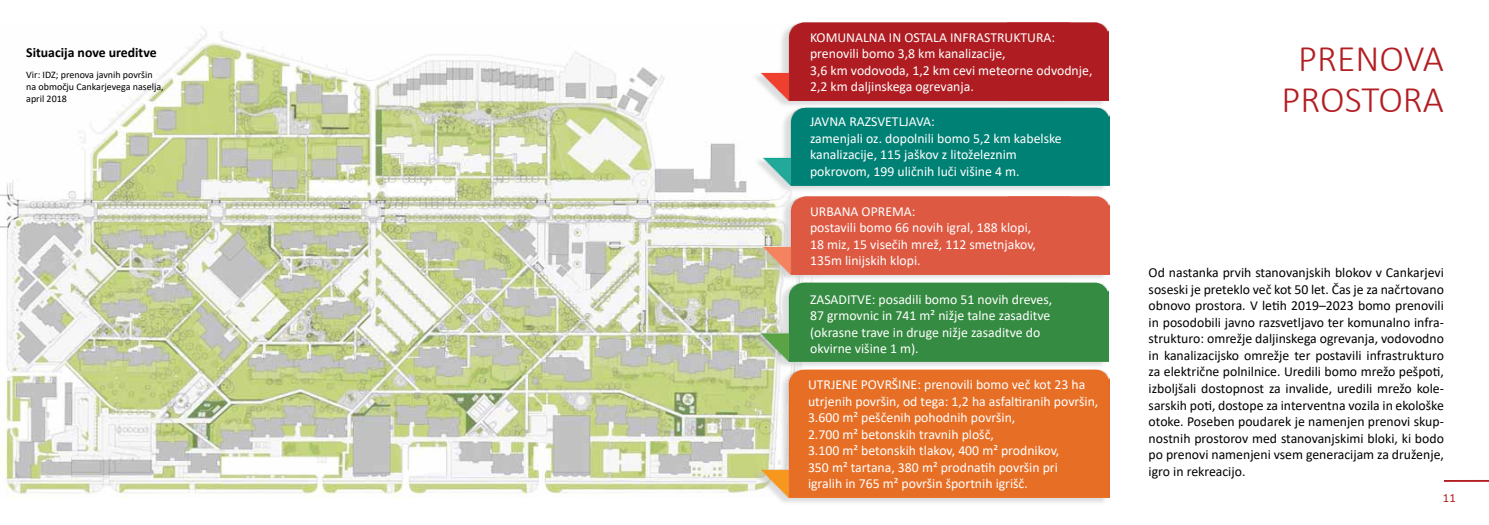
<style>
.page{position:relative;width:1489px;height:525px;background:#fff}
.page>*{position:absolute;margin:0;border:0;box-sizing:border-box;transform-origin:0 0}
.t1{font:300 37.5px/40px "Calibri";color:#b21e22;text-align:center}
.t2{font:13.75px/16.5px "Calibri";color:#fff}
.t3{font:13.75px/16.5px "Calibri";color:#000;text-align:justify}
.t4{font:700 13.75px "Calibri";color:#000}
.t5{font:12.5px "Calibri";color:#b21e22}
.t6{font:10px/12px "Calibri";color:#000}
</style>
<div class="page">
<img style="left:0;top:27px;width:803px;height:470px">
<hr style="left:1443px;top:479px;width:45px;height:2px;background:#b21e22">
<div style="left:751px;top:369px;width:355px;height:135px;background:#c0c2c4;opacity:.53"></div>
<img style="left:760px;top:369px;width:349px;height:128px">
<div style="left:751px;top:283px;width:354px;height:85px;background:#c0c2c4;opacity:.53"></div>
<img style="left:760px;top:282px;width:348px;height:79px">
<div style="left:751px;top:22px;width:354px;height:85px;background:#c0c2c4;opacity:.53"></div>
<img style="left:760px;top:22px;width:348px;height:78px">
<div style="left:753px;top:196px;width:354px;height:85px;background:#c0c2c4;opacity:.53"></div>
<img style="left:762px;top:196px;width:347px;height:78px">
<div style="left:752px;top:108px;width:355px;height:85px;background:#c0c2c4;opacity:.53"></div>
<img style="left:762px;top:107px;width:347px;height:79px">
<p class="t4" style="left:26px;top:42px;width:132px">Situacija nove ureditve</p>
<p class="t6" style="left:26px;top:68px;width:139px">Vir: IDZ; prenova javnih površin na območju Cankarjevega naselja, april 2018</p>
<p class="t2" style="left:810px;top:29px;width:284px">KOMUNALNA IN OSTALA INFRASTRUKTURA: prenovili bomo 3,8 km kanalizacije,<br>3,6 km vodovoda, 1,2 km cevi meteorne odvodnje, 2,2 km daljinskega ogrevanja.</p>
<p class="t2" style="left:810px;top:113px;width:253px">JAVNA RAZSVETLJAVA:<br>zamenjali oz. dopolnili bomo 5,2 km kabelske kanalizacije, 115 jaškov z litoželeznim pokrovom, 199 uličnih luči višine 4 m.</p>
<p class="t2" style="left:810px;top:202px;width:227px">URBANA OPREMA:<br>postavili bomo 66 novih igral, 188 klopi,<br>18 miz, 15 visečih mrež, 112 smetnjakov,<br>135m linijskih klopi.</p>
<p class="t2" style="left:810px;top:290px;width:243px">ZASADITVE: posadili bomo 51 novih dreves, 87 grmovnic in 741 m² nižje talne zasaditve (okrasne trave in druge nižje zasaditve do okvirne višine 1 m).</p>
<p class="t2" style="left:808px;top:375px;width:292px">UTRJENE POVRŠINE: prenovili bomo več kot 23 ha utrjenih površin, od tega: 1,2 ha asfaltiranih površin, 3.600 m² peščenih pohodnih površin,<br>2.700 m² betonskih travnih plošč,<br>3.100 m² betonskih tlakov, 400 m² prodnikov,<br>350 m² tartana, 380 m² prodnatih površin pri<br>igralih in 765 m² površin športnih igrišč.</p>
<h1 class="t1" style="left:1281px;top:39px;width:164px">PRENOVA<br>PROSTORA</h1>
<p class="t3" style="left:1148px;top:264px;width:297px">Od nastanka prvih stanovanjskih blokov v Cankarjevi soseski je preteklo več kot 50 let. Čas je za načrtovano obnovo prostora. V letih 2019–2023 bomo prenovili in posodobili javno razsvetljavo ter komunalno infra&shy;strukturo: omrežje daljinskega ogrevanja, vodovodno in kanalizacijsko omrežje ter postavili infrastrukturo za električne polnilnice. Uredili bomo mrežo pešpoti, izboljšali dostopnost za invalide, uredili mrežo kole&shy;sarskih poti, dostope za interventna vozila in ekološke otoke. Poseben poudarek je namenjen prenovi skup&shy;nostnih prostorov med stanovanjskimi bloki, ki bodo po prenovi namenjeni vsem generacijam za druženje, igro in rekreacijo.</p>
<p class="t5" style="left:1442px;top:489px;width:14px">11</p>
</div>
